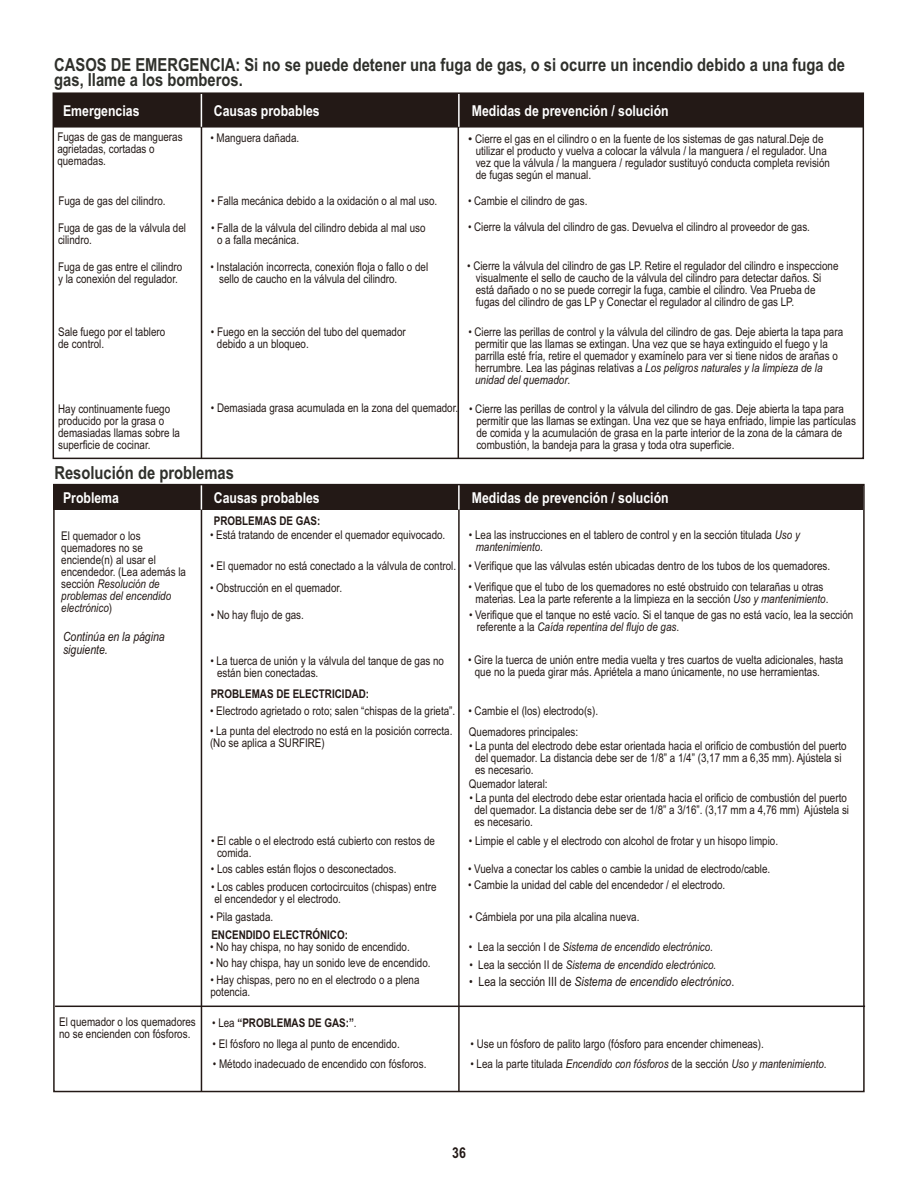
<style>
.page{position:relative;width:918px;height:1188px;background:#fff}
.page>*{position:absolute;margin:0;border:0;box-sizing:border-box;transform-origin:0 0}
.t1{font:700 18px/15px "Arial Narrow";color:#2f302b}
.t2{font:700 15px "Arial Narrow";color:#fff}
.t3{font:700 15px "Arial Narrow";color:#231916}
.t4{font:italic 12.75px/13.5px "Arial Narrow";color:#231916}
.t5{font:12px/12px "Arial Narrow";color:#231916}
.t6{font:italic 12px "Arial Narrow";color:#231916}
.t7{font:700 12px "Arial Narrow";color:#231916}
.s1{font-family:"Arial"}
.s2{font-style:italic}
.s3{font-style:normal}
.s4{font-weight:400}
</style>
<div class="page">
<div style="left:53px;top:484px;width:810px;height:26px;background:#231916"></div>
<div style="left:53px;top:93px;width:810px;height:34px;background:#231916"></div>
<hr style="left:53px;top:126px;width:810px;height:2px;background:#231916">
<hr style="left:201px;top:94px;width:1px;height:364px;background:#231916">
<hr style="left:201px;top:485px;width:1px;height:607px;background:#231916">
<hr style="left:458px;top:110px;width:1px;height:348px;background:#231916">
<hr style="left:458px;top:485px;width:2px;height:607px;background:#231916">
<hr style="left:201px;top:93px;width:1px;height:34px;background:#fff">
<hr style="left:458px;top:93px;width:2px;height:34px;background:#fff">
<svg style="left:201px;top:487px;width:1px;height:23px"></svg>
<hr style="left:458px;top:484px;width:2px;height:26px;background:#fff">
<div style="left:53px;top:92px;width:811px;height:367px;border:2px solid #231916"></div>
<hr style="left:55px;top:1006px;width:810px;height:1px;background:#231916">
<h1 class="t1" style="left:54px;top:59px;width:792px">CASOS DE EMERGENCIA: Si no se puede detener una fuga de gas, o si ocurre un incendio debido a una fuga de gas, llame a los bomberos.</h1>
<p class="t2" style="left:63px;top:105px;width:78px">Emergencias</p>
<p class="t2" style="left:214px;top:105px;width:107px">Causas probables</p>
<p class="t2" style="left:472px;top:105px;width:198px">Medidas de prevención / solución</p>
<p class="t5" style="left:57px;top:132px;width:127px">Fugas de gas de mangueras agrietadas, cortadas o quemadas.</p>
<p class="t5" style="left:58px;top:196px;width:109px">Fuga de gas del cilindro.</p>
<p class="t5" style="left:58px;top:223px;width:130px">Fuga de gas de la válvula del cilindro.</p>
<p class="t5" style="left:58px;top:262px;width:126px">Fuga de gas entre el cilindro y la conexión del regulador.</p>
<p class="t5" style="left:58px;top:327px;width:109px">Sale fuego por el tablero de control.</p>
<p class="t5" style="left:58px;top:404px;width:123px">Hay continuamente fuego producido por la grasa o demasiadas llamas sobre la superficie de cocinar.</p>
<p class="t5" style="left:210px;top:133px;width:90px">• Manguera dañada.</p>
<p class="t5" style="left:211px;top:196px;width:228px">• Falla mecánica debido a la oxidación o al mal uso.</p>
<p class="t5" style="left:217px;top:222px;width:210px;text-indent:-6px">• Falla de la válvula del cilindro debida al mal uso o a falla mecánica.</p>
<p class="t5" style="left:476px;top:133px;width:356px;text-indent:-8px"><span class="s1">•</span> Cierre el gas en el cilindro o en la fuente de los sistemas de gas natural.Deje de utilizar el producto y vuelva a colocar la válvula / la manguera / el regulador. Una vez que la válvula / la manguera / regulador sustituyó conducta completa revisión de fugas según el manual.</p>
<p class="t5" style="left:468px;top:195px;width:121px">• Cambie el cilindro de gas.</p>
<p class="t5" style="left:468px;top:222px;width:343px">• Cierre la válvula del cilindro de gas. Devuelva el cilindro al proveedor de gas.</p>
<p class="t5" style="left:219px;top:262px;width:211px;text-indent:-9px">• Instalación incorrecta, conexión floja o fallo o del sello de caucho en la válvula del cilindro.</p>
<p class="t5" style="left:476px;top:261px;width:364px;text-indent:-9px">• Cierre la válvula del cilindro de gas LP. Retire el regulador del cilindro e inspeccione visualmente el sello de caucho de la válvula del cilindro para detectar daños. Si está dañado o no se puede corregir la fuga, cambie el cilindro. Vea Prueba de fugas del cilindro de gas LP y Conectar el regulador al cilindro de gas LP.</p>
<p class="t5" style="left:217px;top:327px;width:190px;text-indent:-6px">• Fuego en la sección del tubo del quemador debido a un bloqueo.</p>
<p class="t5" style="left:211px;top:403px;width:249px">• Demasiada grasa acumulada en la zona del quemador.</p>
<p class="t5" style="left:475px;top:327px;width:370px;text-indent:-7px">• Cierre las perillas de control y la válvula del cilindro de gas. Deje abierta la tapa para permitir que las llamas se extingan. Una vez que se haya extinguido el fuego y la parrilla esté fría, retire el quemador y examínelo para ver si tiene nidos de arañas o herrumbre. Lea las páginas relativas a <span class="s2">Los peligros naturales y la limpieza de la unidad del quemador</span>.</p>
<p class="t5" style="left:476px;top:403px;width:381px;text-indent:-7px">• Cierre las perillas de control y la válvula del cilindro de gas. Deje abierta la tapa para permitir que las llamas se extingan. Una vez que se haya enfriado, limpie las partículas de comida y la acumulación de grasa en la parte interior de la zona de la cámara de combustión, la bandeja para la grasa y toda otra superficie.</p>
<h1 class="t1" style="left:54px;top:467px;width:181px">Resolución de problemas</h1>
<p class="t2" style="left:63px;top:492px;width:58px">Problema</p>
<p class="t5" style="left:61px;top:531px;width:126px">El quemador o los quemadores no se enciende(n) al usar el encendedor. (Lea además la sección <span class="s2">Resolución de problemas del encendido electrónico</span>)</p>
<p class="t4" style="left:63px;top:631px;width:103px">Continúa en la página siguiente.</p>
<p class="t2" style="left:214px;top:492px;width:107px">Causas probables</p>
<p class="t7" style="left:214px;top:516px;width:108px">PROBLEMAS DE GAS:</p>
<p class="t5" style="left:210px;top:530px;width:237px">• Está tratando de encender el quemador equivocado.</p>
<p class="t5" style="left:210px;top:561px;width:247px">• El quemador no está conectado a la válvula de control.</p>
<p class="t5" style="left:210px;top:582px;width:133px">• Obstrucción en el quemador.</p>
<p class="t5" style="left:211px;top:610px;width:95px">• No hay flujo de gas.</p>
<p class="t5" style="left:217px;top:656px;width:228px;text-indent:-7px">• La tuerca de unión y la válvula del tanque de gas no están bien conectadas.</p>
<p class="t7" style="left:211px;top:689px;width:160px">PROBLEMAS DE ELECTRICIDAD:</p>
<p class="t5" style="left:210px;top:706px;width:247px">• Electrodo agrietado o roto; salen “chispas de la grieta”.</p>
<p class="t5" style="left:210px;top:726px;width:244px">• La punta del electrodo no está en la posición correcta. (No se aplica a SURFIRE)</p>
<p class="t5" style="left:217px;top:836px;width:219px;text-indent:-6px">• El cable o el electrodo está cubierto con restos de comida.</p>
<p class="t5" style="left:211px;top:864px;width:187px">• Los cables están flojos o desconectados.</p>
<p class="t5" style="left:211px;top:882px;width:227px">• Los cables producen cortocircuitos (chispas) entre el encendedor y el electrodo.</p>
<p class="t5" style="left:210px;top:912px;width:65px">• Pila gastada.</p>
<p class="t2" style="left:472px;top:492px;width:198px">Medidas de prevención / solución</p>
<p class="t5" style="left:476px;top:530px;width:326px;text-indent:-7px">• Lea las instrucciones en el tablero de control y en la sección titulada <span class="s2">Uso y mantenimiento</span>.</p>
<p class="t5" style="left:468px;top:561px;width:363px">• Verifique que las válvulas estén ubicadas dentro de los tubos de los quemadores.</p>
<p class="t5" style="left:476px;top:582px;width:354px;text-indent:-7px">• Verifique que el tubo de los quemadores no esté obstruido con telarañas u otras materias. Lea la parte referente a la limpieza en la sección <span class="s2">Uso y mantenimiento</span>.</p>
<p class="t5" style="left:477px;top:610px;width:378px;text-indent:-8px">• Verifique que el tanque no esté vacío. Si el tanque de gas no está vacío, lea la sección referente a la <span class="s2">Caída repentina del flujo de gas</span>.</p>
<p class="t5" style="left:475px;top:655px;width:370px;text-indent:-7px">• Gire la tuerca de unión entre media vuelta y tres cuartos de vuelta adicionales, hasta que no la pueda girar más. Apriétela a mano únicamente, no use herramientas.</p>
<p class="t5" style="left:468px;top:702px;width:131px;line-height:20.5px">• Cambie el (los) electrodo(s).<br>Quemadores principales:</p>
<p class="t5" style="left:475px;top:741px;width:373px;text-indent:-6px">• La punta del electrodo debe estar orientada hacia el orificio de combustión del puerto del quemador. La distancia debe ser de 1/8” a 1/4” (3,17 mm a 6,35 mm). Ajústela si es necesario.</p>
<p class="t5" style="left:469px;top:779px;width:80px">Quemador lateral:</p>
<p class="t5" style="left:474px;top:793px;width:376px;text-indent:-5px">• La punta del electrodo debe estar orientada hacia el orificio de combustión del puerto del quemador. La distancia debe ser de 1/8” a 3/16”. (3,17 mm a 4,76 mm) Ajústela si es necesario.</p>
<p class="t5" style="left:469px;top:836px;width:311px">• Limpie el cable y el electrodo con alcohol de frotar y un hisopo limpio.</p>
<p class="t5" style="left:468px;top:864px;width:304px">• Vuelva a conectar los cables o cambie la unidad de electrodo/cable.</p>
<p class="t5" style="left:468px;top:880px;width:259px">• Cambie la unidad del cable del encendedor / el electrodo.</p>
<p class="t5" style="left:469px;top:912px;width:172px">• Cámbiela por una pila alcalina nueva.</p>
<p class="t7" style="left:211px;top:930px;width:138px">ENCENDIDO ELECTRÓNICO:</p>
<p class="t5" style="left:210px;top:942px;width:201px">• No hay chispa, no hay sonido de encendido.</p>
<p class="t6" style="left:469px;top:942px;width:246px"><span class="s3">• Lea la sección I de</span> Sistema de encendido electrónico<span class="s3">.</span></p>
<p class="t6" style="left:469px;top:960px;width:248px"><span class="s3">• Lea la sección II de</span> Sistema de encendido electrónico.</p>
<p class="t4" style="left:469px;top:976px;width:267px"><span class="s3">• Lea la sección III de</span> Sistema de encendido electrónico<span class="s3">.</span></p>
<p class="t5" style="left:210px;top:958px;width:222px">• No hay chispa, hay un sonido leve de encendido.</p>
<p class="t5" style="left:210px;top:975px;width:211px">• Hay chispas, pero no en el electrodo o a plena potencia.</p>
<p class="t5" style="left:59px;top:1017px;width:138px">El quemador o los quemadores no se encienden con fósforos.</p>
<p class="t7" style="left:212px;top:1018px;width:146px"><span class="s4">• Lea</span> “PROBLEMAS DE GAS:”<span class="s4">.</span></p>
<p class="t5" style="left:213px;top:1039px;width:189px">• El fósforo no llega al punto de encendido.</p>
<p class="t5" style="left:213px;top:1059px;width:215px">• Método inadecuado de encendido con fósforos.</p>
<p class="t5" style="left:471px;top:1038px;width:295px">• Use un fósforo de palito largo (fósforo para encender chimeneas).</p>
<p class="t6" style="left:470px;top:1059px;width:358px"><span class="s3">• Lea la parte titulada</span> Encendido con fósforos <span class="s3">de la sección</span> Uso y mantenimiento<span class="s3">.</span></p>
<p class="t3" style="left:452px;top:1147px;width:15px">36</p>
</div>
